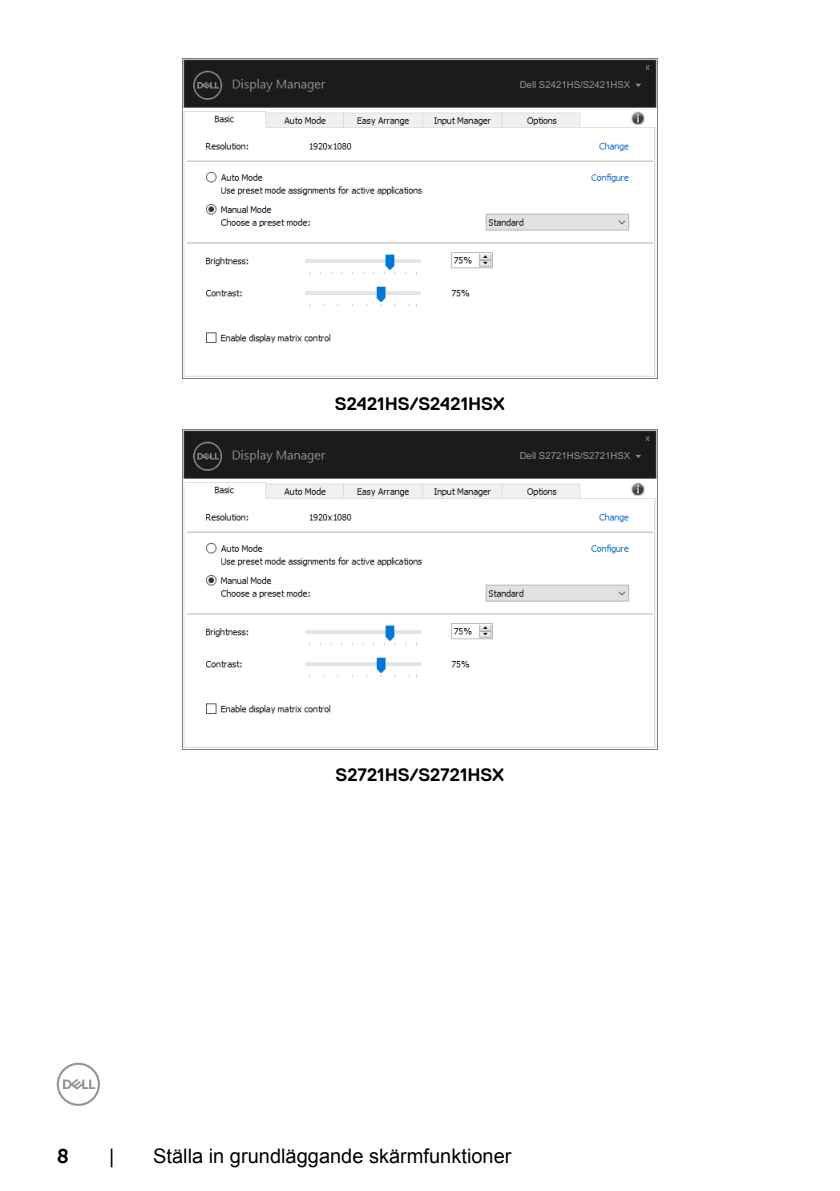
<style>
.page{position:relative;width:840px;height:1191px;background:#fff}
.page>*{position:absolute;margin:0;border:0;box-sizing:border-box;transform-origin:0 0}
.t1{font:20px "Arial";color:#000}
.t2{font:700 20px "Museo Sans For Dell";color:#000}
.t3{font:700 18px "Dell Replica";color:#000}
.t4{font:9.6px "Arial";color:#939393}
</style>
<div class="page">
<svg style="left:57px;top:1062px;width:43px;height:44px"></svg>
<img style="left:182px;top:58px;width:475px;height:320px">
<div style="left:526px;top:78px;width:116px;height:12px;background:#1b1b1b"></div>
<img style="left:182px;top:429px;width:475px;height:320px">
<div style="left:526px;top:449px;width:116px;height:12px;background:#1b1b1b"></div>
<p class="t4" style="left:519px;top:79px;width:112px">Dell S2421HS/S2421HSX</p>
<h2 class="t3" style="left:335px;top:394px;width:171px">S2421HS/S2421HSX</h2>
<p class="t4" style="left:519px;top:450px;width:112px">Dell S2721HS/S2721HSX</p>
<h2 class="t3" style="left:335px;top:765px;width:170px">S2721HS/S2721HSX</h2>
<h1 class="t2" style="left:57px;top:1144px;width:14px">8</h1>
<h1 class="t1" style="left:109px;top:1142px;width:7px">|</h1>
<h1 class="t1" style="left:153px;top:1142px;width:359px">Ställa in grundläggande skärmfunktioner</h1>
</div>
